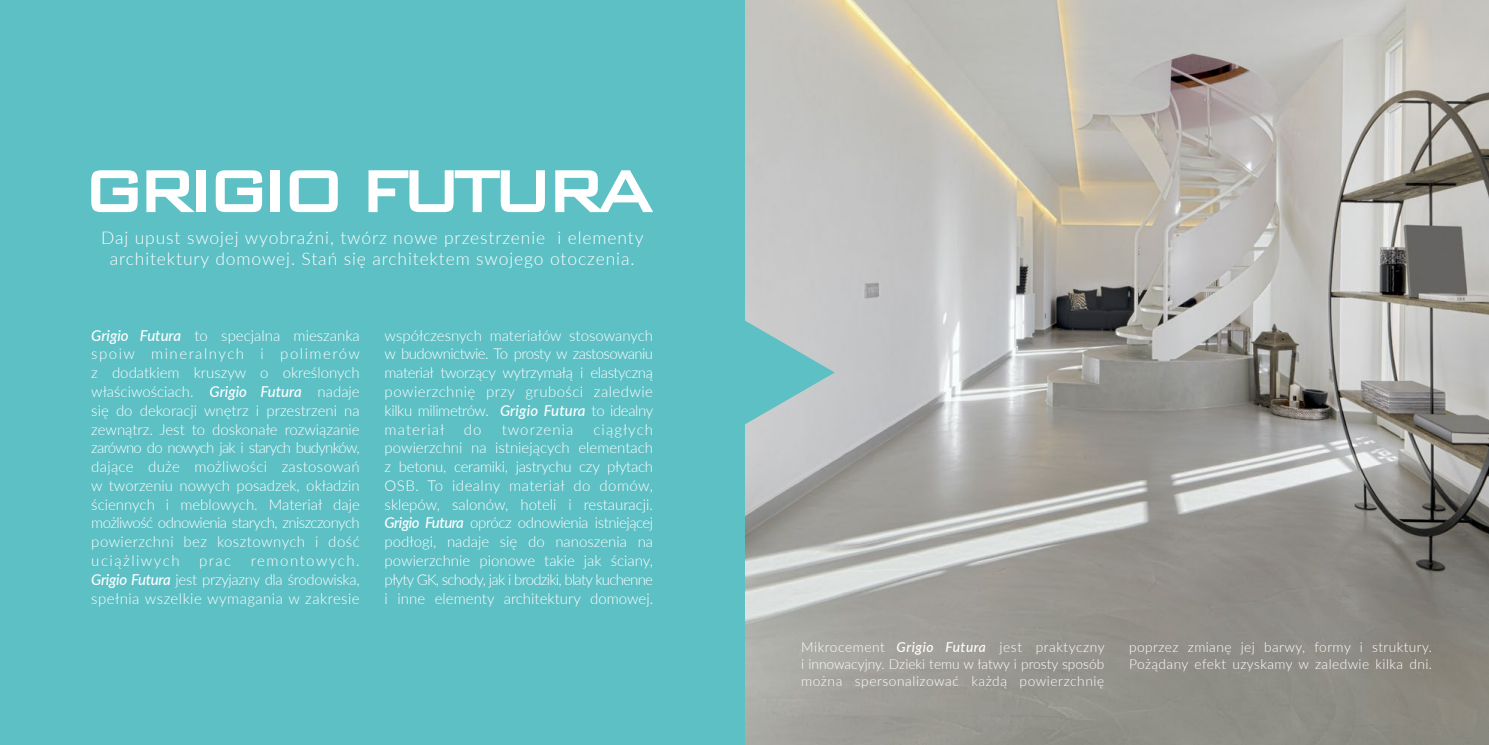
<style>
.page{position:relative;width:1489px;height:745px;background:#fff}
.page>*{position:absolute;margin:0;border:0;box-sizing:border-box;transform-origin:0 0}
.t1{font:300 17.5px/21px "Lato";letter-spacing:.05em;color:#fff;text-align:center}
.t2{font:300 15px/18.8px "Lato";letter-spacing:.03em;color:#fff;text-align:justify}
.t3{font:300 15px "Lato";letter-spacing:.07em;color:#fff}
.t4{font:300 13.75px/16.9px "Lato";letter-spacing:.03em;color:#fff;text-align:justify}
.s1{font-weight:500;font-style:italic}
</style>
<div class="page">
<img style="left:744px;top:0;width:744px;height:744px">
<div style="left:0;top:0;width:744px;height:744px;background:#5cc0c5"></div>
<svg style="left:91px;top:170px;width:47px;height:42px"></svg>
<svg style="left:146px;top:170px;width:49px;height:42px"></svg>
<div style="left:197px;top:170px;width:9px;height:42px;background:#fff"></div>
<svg style="left:216px;top:170px;width:46px;height:42px"></svg>
<div style="left:271px;top:170px;width:9px;height:42px;background:#fff"></div>
<svg style="left:290px;top:170px;width:48px;height:42px"></svg>
<svg style="left:368px;top:170px;width:177px;height:42px"></svg>
<svg style="left:555px;top:170px;width:98px;height:42px"></svg>
<svg style="left:744px;top:320px;width:90px;height:104px;background:#90c4c7"></svg>
<p class="t1" style="left:101px;top:227px;width:544px">Daj upust swojej wyobraźni, twórz nowe przestrzenie i elementy architektury domowej. Stań się architektem swojego otoczenia.</p>
<p class="t2" style="left:91px;top:325px;width:270px"><span class="s1">Grigio Futura</span> to specjalna mieszanka spoiw mineralnych i polimerów z dodatkiem kruszyw o określonych właściwościach. <span class="s1">Grigio Futura</span> nadaje się do dekoracji wnętrz i przestrzeni na zewnątrz. Jest to doskonałe rozwiązanie zarówno do nowych jak i starych budynków, dające duże możliwości zastosowań w tworzeniu nowych posadzek, okładzin ściennych i meblowych. Materiał daje możliwość odnowienia starych, zniszczonych powierzchni bez kosztownych i dość uciążliwych</p>
<p class="t2" style="left:91px;top:550px;width:270px;text-indent:159px">remontowych.<br><span class="s1">Grigio Futura</span> jest przyjazny dla środowiska, spełnia wszelkie wymagania w zakresie</p>
<p class="t2" style="left:199px;top:550px;width:34px">prac</p>
<p class="t2" style="left:384px;top:325px;width:270px">współczesnych materiałów stosowanych w budownictwie. To prosty w zastosowaniu materiał tworzący wytrzymałą i elastyczną powierzchnię przy grubości zaledwie kilku milimetrów. <span class="s1">Grigio Futura</span> to idealny materiał</p>
<p class="t2" style="left:384px;top:419px;width:270px;text-indent:209px">ciągłych powierzchni na istniejących elementach z betonu, ceramiki, jastrychu czy płytach OSB. To idealny materiał do domów, sklepów, salonów, hoteli i restauracji.<br><span class="s1">Grigio Futura</span> oprócz odnowienia istniejącej podłogi, nadaje się do nanoszenia na powierzchnie pionowe takie jak ściany, płyty GK, schody, jak i brodziki, blaty kuchenne i inne elementy architektury domowej.</p>
<p class="t2" style="left:464px;top:419px;width:19px">do</p>
<p class="t3" style="left:501px;top:418px;width:73px">tworzenia</p>
<p class="t4" style="left:801px;top:638px;width:305px">Mikrocement <span class="s1">Grigio Futura</span> jest praktyczny i innowacyjny. Dzieki temu w łatwy i prosty sposób można spersonalizować każdą powierzchnię</p>
<p class="t4" style="left:1129px;top:638px;width:304px">poprzez zmianę jej barwy, formy i struktury.<br>Pożądany efekt uzyskamy w zaledwie kilka dni.</p>
</div>
